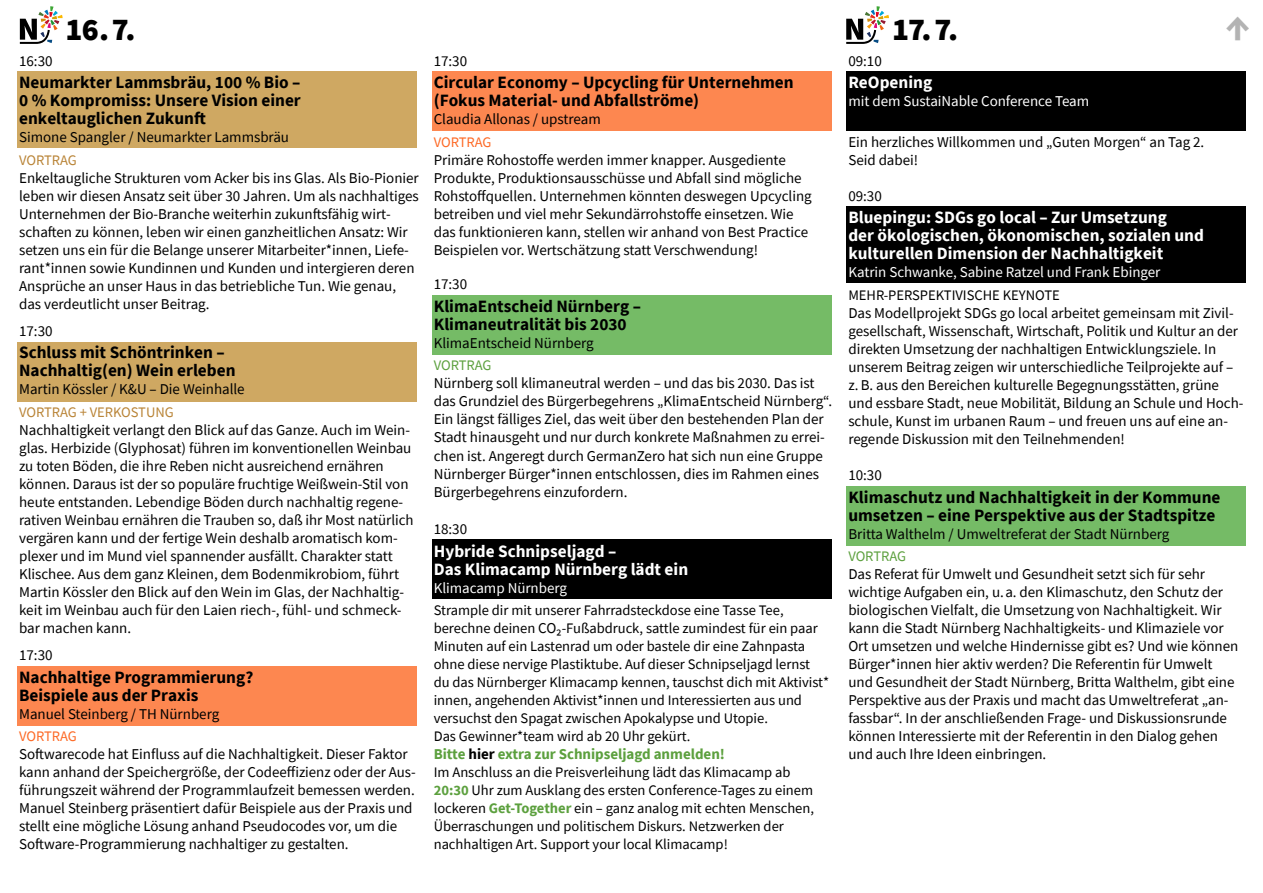
<style>
.page{position:relative;width:1263px;height:893px;background:#fff}
.page>*{position:absolute;margin:0;border:0;box-sizing:border-box;transform-origin:0 0}
.t1{font:700 42px "Source Sans Pro";color:#b3b3b3}
.t2{font:900 31.5px "Source Sans Pro";color:#000}
.t3{font:700 17.25px/18px "Source Sans Pro";color:#000}
.t4{font:700 17.25px/18px "Source Sans Pro";color:#fff}
.t5{font:15px/18px "Source Sans Pro";color:#000}
.t6{font:15px "Source Sans Pro";color:#fff}
.t7{font:700 15px "Source Sans Pro";color:#5ca03e}
.t8{font:14.55px/18px "Source Sans Pro";color:#000}
.t9{font:14.55px "Source Sans Pro";color:#b98437}
.t10{font:14.55px "Source Sans Pro";letter-spacing:-.01em;color:#fd6925}
.t11{font:14.55px "Source Sans Pro";letter-spacing:-.01em;color:#5ca03e}
.s1{font-size:15px}
.s2{color:#000}
.s3{font-weight:700;color:#5ca03e}
</style>
<div class="page">
<div style="left:846px;top:71px;width:400px;height:60px;background:#000"></div>
<div style="left:17px;top:71px;width:400px;height:77px;background:#cfa862"></div>
<div style="left:432px;top:71px;width:399px;height:60px;background:#fd8750"></div>
<div style="left:846px;top:486px;width:400px;height:60px;background:#75bb66"></div>
<div style="left:432px;top:295px;width:399px;height:60px;background:#75bb66"></div>
<div style="left:17px;top:666px;width:400px;height:60px;background:#fd8750"></div>
<div style="left:432px;top:540px;width:399px;height:59px;background:#000"></div>
<div style="left:846px;top:207px;width:400px;height:76px;background:#000"></div>
<div style="left:17px;top:342px;width:400px;height:60px;background:#cfa862"></div>
<svg style="left:20px;top:6px;width:43px;height:38px"></svg>
<svg style="left:846px;top:6px;width:43px;height:38px"></svg>
<h2 class="t2" style="left:66px;top:16px;width:71px">16.7.</h2>
<h2 class="t2" style="left:892px;top:16px;width:68px">17. 7.</h2>
<h1 class="t1" style="left:1225px;top:7px;width:27px">↑</h1>
<p class="t5" style="left:19px;top:53px;width:35px">16:30</p>
<p class="t3" style="left:19px;top:75px;width:283px;text-align:justify">Neumarkter Lammsbräu, 100 % Bio – 0 % Kompromiss: Unsere Vision einer enkeltauglichen Zukunft</p>
<p class="t5" style="left:19px;top:130px;width:271px">Simone Spangler / Neumarkter Lammsbräu</p>
<p class="t9" style="left:19px;top:154px;width:59px">VORTRAG</p>
<p class="t5" style="left:19px;top:170px;width:401px">Enkeltaugliche Strukturen vom Acker bis ins Glas. Als Bio-Pionier leben wir diesen Ansatz seit über 30 Jahren. Um als nachhaltiges Unternehmen der Bio-Branche weiterhin zukunftsfähig wirt&shy;schaften zu können, leben wir einen ganzheitlichen Ansatz: Wir setzen uns ein für die Belange unserer Mitarbeiter*innen, Liefe&shy;rant*innen sowie Kundinnen und Kunden und intergieren deren Ansprüche an unser Haus in das betriebliche Tun. Wie genau, das verdeutlicht unser Beitrag.</p>
<p class="t5" style="left:19px;top:323px;width:35px">17:30</p>
<p class="t3" style="left:19px;top:345px;width:218px">Schluss mit Schöntrinken –<br>Nachhaltig(en) Wein erleben</p>
<p class="t5" style="left:19px;top:382px;width:227px">Martin Kössler / K&amp;U – Die Weinhalle</p>
<p class="t9" style="left:19px;top:406px;width:156px">VORTRAG + VERKOSTUNG</p>
<p class="t5" style="left:19px;top:422px;width:396px">Nachhaltigkeit verlangt den Blick auf das Ganze. Auch im Wein&shy;glas. Herbizide (Glyphosat) führen im konventionellen Weinbau zu toten Böden, die ihre Reben nicht ausreichend ernähren können. Daraus ist der so populäre fruchtige Weißwein-Stil von heute entstanden. Lebendige Böden durch nachhaltig regene&shy;rativen Weinbau ernähren die Trauben so, daß ihr Most natürlich vergären kann und der fertige Wein deshalb aromatisch kom&shy;plexer und im Mund viel spannender ausfällt. Charakter statt Klischee. Aus dem ganz Kleinen, dem Bodenmikrobiom, führt Martin Kössler den Blick auf den Wein im Glas, der Nachhaltig&shy;keit im Weinbau auch für den Laien riech-, fühl- und schmeck&shy;bar machen kann.</p>
<p class="t5" style="left:19px;top:647px;width:35px">17:30</p>
<p class="t3" style="left:19px;top:669px;width:236px">Nachhaltige Programmierung?<br>Beispiele aus der Praxis</p>
<p class="t5" style="left:19px;top:706px;width:202px">Manuel Steinberg / TH Nürnberg</p>
<p class="t10" style="left:19px;top:730px;width:59px">VORTRAG</p>
<p class="t5" style="left:19px;top:746px;width:398px">Softwarecode hat Einfluss auf die Nachhaltigkeit. Dieser Faktor kann anhand der Speichergröße, der Codeeffizienz oder der Aus&shy;führungszeit während der Programmlaufzeit bemessen werden.<br>Manuel Steinberg präsentiert dafür Beispiele aus der Praxis und stellt eine mögliche Lösung anhand Pseudocodes vor, um die Software-Programmierung nachhaltiger zu gestalten.</p>
<p class="t5" style="left:434px;top:53px;width:35px">17:30</p>
<p class="t3" style="left:434px;top:75px;width:361px">Circular Economy – Upcycling für Unternehmen (Fokus Material- und Abfallströme)</p>
<p class="t5" style="left:434px;top:112px;width:168px">Claudia Allonas / upstream</p>
<p class="t10" style="left:434px;top:136px;width:59px">VORTRAG</p>
<p class="t5" style="left:434px;top:152px;width:380px">Primäre Rohostoffe werden immer knapper. Ausgediente Produkte, Produktionsausschüsse und Abfall sind mögliche Rohstoffquellen. Unternehmen könnten deswegen Upcycling betreiben und viel mehr Sekundärrohstoffe einsetzen. Wie das funktionieren kann, stellen wir anhand von Best Practice Beispielen vor. Wertschätzung statt Verschwendung!</p>
<p class="t5" style="left:434px;top:277px;width:35px">17:30</p>
<p class="t3" style="left:434px;top:299px;width:209px">KlimaEntscheid Nürnberg –<br>Klimaneutralität bis 2030</p>
<p class="t5" style="left:434px;top:335px;width:161px">KlimaEntscheid Nürnberg</p>
<p class="t11" style="left:434px;top:360px;width:59px">VORTRAG</p>
<p class="t5" style="left:434px;top:376px;width:400px">Nürnberg soll klimaneutral werden – und das bis 2030. Das ist das Grundziel des Bürgerbegehrens „KlimaEntscheid Nürnberg“.<br>Ein längst fälliges Ziel, das weit über den bestehenden Plan der Stadt hinausgeht und nur durch konkrete Maßnahmen zu errei&shy;chen ist. Angeregt durch GermanZero hat sich nun eine Gruppe Nürnberger Bürger*innen entschlossen, dies im Rahmen eines Bürgerbegehrens einzufordern.</p>
<p class="t5" style="left:434px;top:521px;width:35px">18:30</p>
<p class="t4" style="left:434px;top:543px;width:256px">Hybride Schnipseljagd –<br>Das Klimacamp Nürnberg lädt ein</p>
<p class="t6" style="left:434px;top:581px;width:135px">Klimacamp Nürnberg</p>
<p class="t8" style="left:434px;top:602px;width:397px">Strample dir mit unserer Fahrradsteckdose eine Tasse Tee, berechne deinen <span class="s1">CO₂</span>-Fußabdruck, sattle zumindest für ein paar Minuten auf ein Lastenrad um oder bastele dir eine Zahnpasta ohne diese nervige Plastiktube. Auf dieser Schnipseljagd lernst du das Nürnberger Klimacamp kennen, tauschst dich mit Aktivist* innen, angehenden Aktivist*innen und Interessierten aus und versuchst den Spagat zwischen Apokalypse und Utopie.<br>Das Gewinner*team wird ab 20 Uhr gekürt.</p>
<p class="t7" style="left:434px;top:748px;width:293px">Bitte <span class="s2">hier</span> extra zur Schnipseljagd anmelden!</p>
<p class="t8" style="left:434px;top:764px;width:382px">Im Anschluss an die Preisverleihung lädt das Klimacamp ab <span class="s3">20:30</span> Uhr zum Ausklang des ersten Conference-Tages zu einem lockeren <span class="s3">Get-Together</span> ein – ganz analog mit echten Menschen, Überraschungen und politischem Diskurs. Netzwerken der nachhaltigen Art. Support your local Klimacamp!</p>
<p class="t5" style="left:848px;top:53px;width:35px">09:10</p>
<p class="t4" style="left:848px;top:75px;width:85px">ReOpening</p>
<p class="t6" style="left:848px;top:95px;width:242px">mit dem SustaiNable Conference Team</p>
<p class="t5" style="left:848px;top:134px;width:357px">Ein herzliches Willkommen und „Guten Morgen“ an Tag 2.<br>Seid dabei!</p>
<p class="t5" style="left:848px;top:188px;width:35px">09:30</p>
<p class="t4" style="left:848px;top:210px;width:357px">Bluepingu: SDGs go local – Zur Umsetzung<br>der ökologischen, ökonomischen, sozialen und kulturellen Dimension der Nachhaltigkeit</p>
<p class="t6" style="left:848px;top:266px;width:314px">Katrin Schwanke, Sabine Ratzel und Frank Ebinger</p>
<p class="t8" style="left:848px;top:287px;width:213px">MEHR-PERSPEKTIVISCHE KEYNOTE</p>
<p class="t5" style="left:848px;top:305px;width:397px">Das Modellprojekt SDGs go local arbeitet gemeinsam mit Zivil&shy;gesellschaft, Wissenschaft, Wirtschaft, Politik und Kultur an der direkten Umsetzung der nachhaltigen Entwicklungsziele. In unserem Beitrag zeigen wir unterschiedliche Teilprojekte auf – z. B. aus den Bereichen kulturelle Begegnungsstätten, grüne und essbare Stadt, neue Mobilität, Bildung an Schule und Hoch&shy;schule, Kunst im urbanen Raum – und freuen uns auf eine an&shy;regende Diskussion mit den Teilnehmenden!</p>
<p class="t5" style="left:848px;top:467px;width:35px">10:30</p>
<p class="t3" style="left:848px;top:489px;width:374px">Klimaschutz und Nachhaltigkeit in der Kommune umsetzen – eine Perspektive aus der Stadtspitze</p>
<p class="t5" style="left:848px;top:526px;width:322px">Britta Walthelm / Umweltreferat der Stadt Nürnberg</p>
<p class="t11" style="left:848px;top:550px;width:59px">VORTRAG</p>
<p class="t5" style="left:848px;top:566px;width:392px">Das Referat für Umwelt und Gesundheit setzt sich für sehr wichtige Aufgaben ein, u.a. den Klimaschutz, den Schutz der biologischen Vielfalt, die Umsetzung von Nachhaltigkeit. Wir kann die Stadt Nürnberg Nachhaltigkeits- und Klimaziele vor Ort umsetzen und welche Hindernisse gibt es? Und wie können Bürger*innen hier aktiv werden? Die Referentin für Umwelt und Gesundheit der Stadt Nürnberg, Britta Walthelm, gibt eine Perspektive aus der Praxis und macht das Umweltreferat „an&shy;fassbar“. In der anschließenden Frage- und Diskussionsrunde können Interessierte mit der Referentin in den Dialog gehen und auch Ihre Ideen einbringen.</p>
</div>
